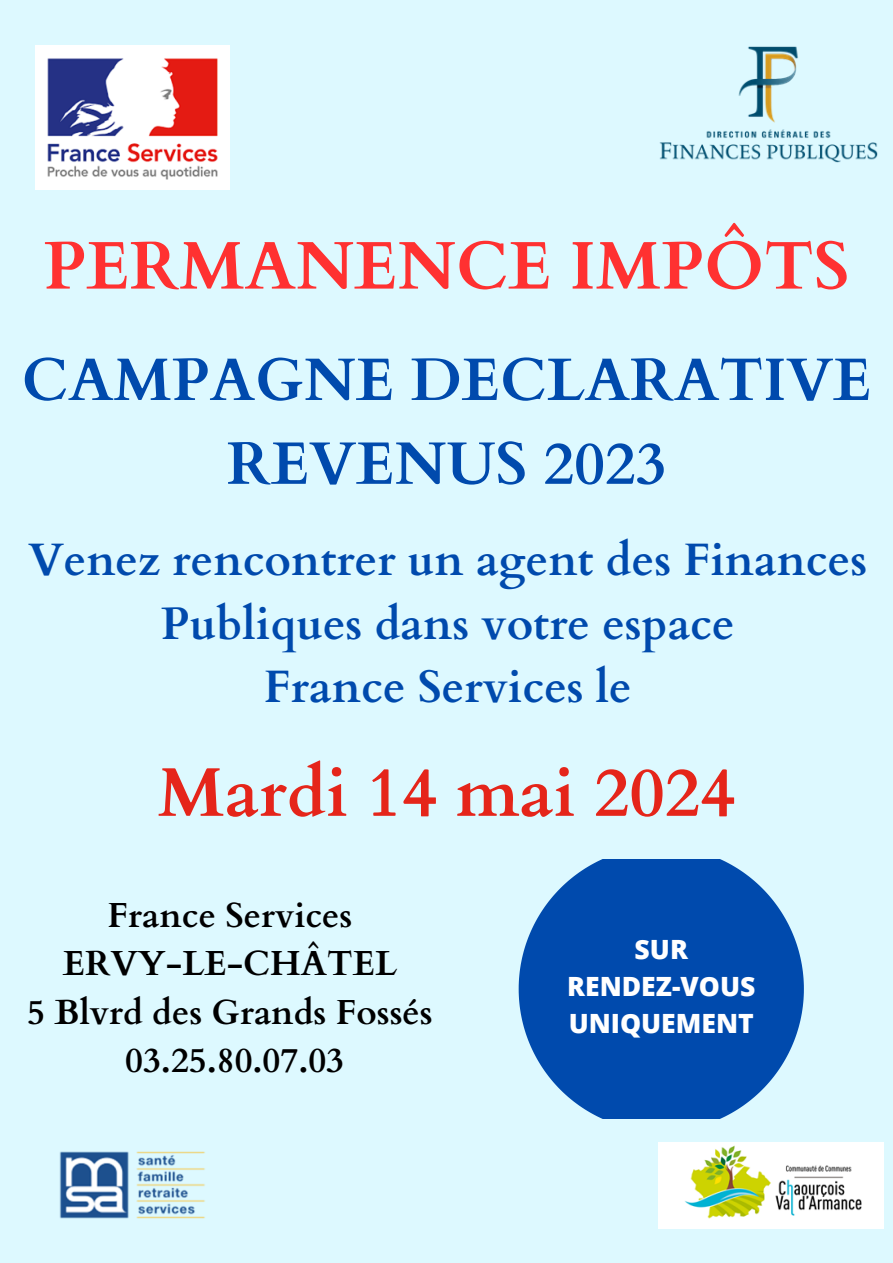
<style>
.page{position:relative;width:893px;height:1263px;background:#ddf9ff}
.page>*{position:absolute;margin:0;border:0;box-sizing:border-box;transform-origin:0 0}
.t1{font:700 69px "Cardo";color:#e5251a}
.t2{font:700 67.5px "Cardo";color:#ff3131}
.t3{font:700 60px/83.8px "Cardo";color:#004aad;text-align:center}
.t4{font:700 45.53px/63.6px "Cardo";color:#004aad;text-align:center}
.t5{font:700 34.88px/48.4px "Cardo";color:#000;text-align:center}
.t6{font:800 26.55px/36.8px "Open Sans";color:#fff}
</style>
<div class="page">
<img style="left:35px;top:46px;width:195px;height:143px">
<img style="left:659px;top:46px;width:219px;height:117px">
<img style="left:60px;top:1151px;width:145px;height:68px">
<img style="left:658px;top:1142px;width:225px;height:86px">
<svg style="left:518px;top:860px;width:286px;height:258px;fill:#004aad"></svg>
<h4 class="t2" style="left:44px;top:222px;width:807px">PERMANENCE IMPÔTS</h4>
<h2 class="t3" style="left:22px;top:339px;width:851px">CAMPAGNE DECLARATIVE<br>REVENUS 2023</h2>
<p class="t4" style="left:28px;top:529px;width:840px">Venez rencontrer un agent des Finances<br>Publiques dans votre espace<br>France Services le</p>
<p class="t1" style="left:158px;top:747px;width:579px">Mardi 14 mai 2024</p>
<h5 class="t5" style="left:27px;top:892px;width:407px">France Services<br>ERVY-LE-CHÂTEL<br>5 Blvrd des Grands Fossés<br>03.25.80.07.03</h5>
<p class="t6" style="left:634px;top:930px;width:55px">SUR</p>
<p class="t6" style="left:567px;top:967px;width:190px">RENDEZ-VOUS<br>UNIQUEMENT</p>
</div>
